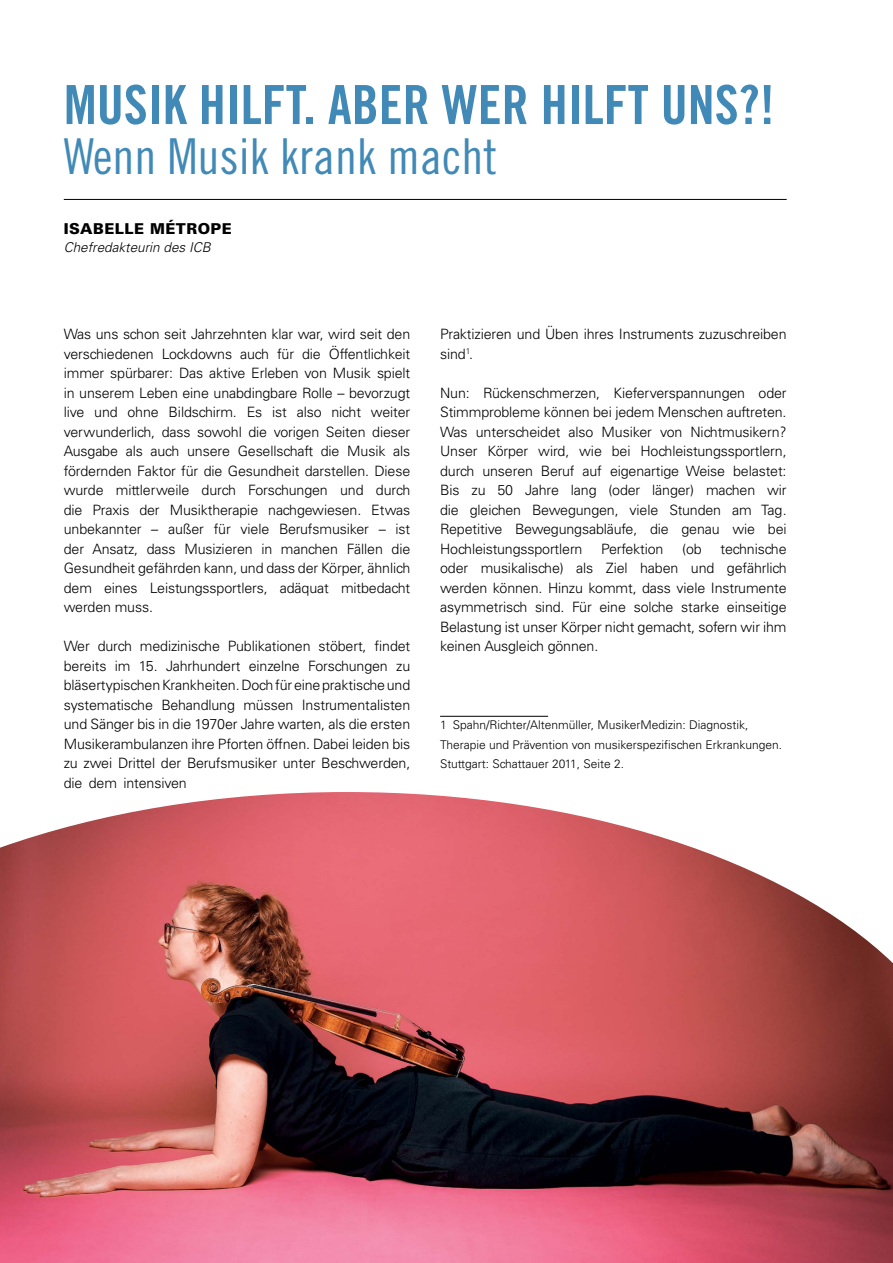
<style>
.page{position:relative;width:893px;height:1263px;background:#fff}
.page>*{position:absolute;margin:0;border:0;box-sizing:border-box;transform-origin:0 0}
.t1{font:54px "Trade Gothic LT Std Bd Cn 20";color:#4189b6}
.t2{font:49.5px "Trade Gothic LT Std Cn 18";color:#4189b6}
.t3{font:900 15px "Univers LT Std";letter-spacing:.03em;color:#000}
.t4{font:300 14.25px/19.5px "Univers LT Std";letter-spacing:-.01em;color:#000;text-align:justify}
.t5{font:italic 300 13.5px "Univers LT Std";color:#000}
.t6{font:300 12px/19.5px "Univers LT Std";color:#000}
</style>
<div class="page">
<hr style="left:64px;top:199px;width:723px;height:1px;background:#000">
<hr style="left:440px;top:716px;width:108px;height:1px;background:#000">
<img style="left:0;top:792px;width:893px;height:471px">
<h1 class="t1" style="left:64px;top:72px;width:712px">MUSIK HILFT. ABER WER HILFT UNS?!</h1>
<h2 class="t2" style="left:64px;top:127px;width:435px">Wenn Musik krank macht</h2>
<p class="t3" style="left:64px;top:219px;width:170px">ISABELLE MÉTROPE</p>
<p class="t5" style="left:64px;top:239px;width:149px">Chefredakteurin des ICB</p>
<p class="t4" style="left:64px;top:324px;width:348px">Was uns schon seit Jahrzehnten klar war, wird seit den verschiedenen Lockdowns auch für die Öffentlichkeit immer spürbarer: Das aktive Erleben von Musik spielt in unserem Leben eine unabdingbare Rolle – bevorzugt live und ohne Bildschirm. Es ist also nicht weiter verwunderlich, dass sowohl die vorigen Seiten dieser Ausgabe als auch unsere Gesellschaft die Musik als fördernden Faktor für die Gesundheit darstellen. Diese wurde mittlerweile durch Forschungen und durch die Praxis der Musiktherapie nachgewiesen. Etwas unbekannter – außer für viele Berufsmusiker – ist der Ansatz, dass Musizieren in manchen Fällen die Gesundheit gefährden kann, und dass der Körper, ähnlich dem eines Leistungssportlers, adäquat mitbedacht werden muss.</p>
<p class="t4" style="left:64px;top:636px;width:348px">Wer durch medizinische Publikationen stöbert, findet bereits im 15. Jahrhundert einzelne Forschungen zu bläsertypischen Krankheiten. Doch für eine praktische und systematische Behandlung müssen Instrumentalisten und Sänger bis in die 1970er Jahre warten, als die ersten Musikerambulanzen ihre Pforten öffnen. Dabei leiden bis zu zwei Drittel der Berufsmusiker unter Beschwerden, die dem intensiven</p>
<p class="t4" style="left:440px;top:324px;width:348px">Praktizieren und Üben ihres Instruments zuzuschreiben sind<sup>1</sup>.</p>
<p class="t4" style="left:440px;top:383px;width:348px">Nun: Rückenschmerzen, Kieferverspannungen oder Stimmprobleme können bei jedem Menschen auftreten.<br>Was unterscheidet also Musiker von Nichtmusikern?<br>Unser Körper wird, wie bei Hochleistungssportlern, durch unseren Beruf auf eigenartige Weise belastet:<br>Bis zu 50 Jahre lang (oder länger) machen wir die gleichen Bewegungen, viele Stunden am Tag.<br>Repetitive Bewegungsabläufe, die genau wie bei Hochleistungssportlern</p>
<p class="t4" style="left:601px;top:539px;width:64px">Perfektion</p>
<p class="t4" style="left:682px;top:539px;width:21px">(ob</p>
<p class="t4" style="left:440px;top:539px;width:348px;text-indent:280px">technische oder musikalische) als Ziel haben und gefährlich werden können. Hinzu kommt, dass viele Instrumente asymmetrisch sind. Für eine solche starke einseitige Belastung ist unser Körper nicht gemacht, sofern wir ihm keinen Ausgleich gönnen.</p>
<p class="t6" style="left:440px;top:715px;width:344px">1 Spahn/Richter/Altenmüller, MusikerMedizin: Diagnostik,<br>Therapie und Prävention von musikerspezifischen Erkrankungen.<br>Stuttgart: Schattauer 2011, Seite 2.</p>
</div>
